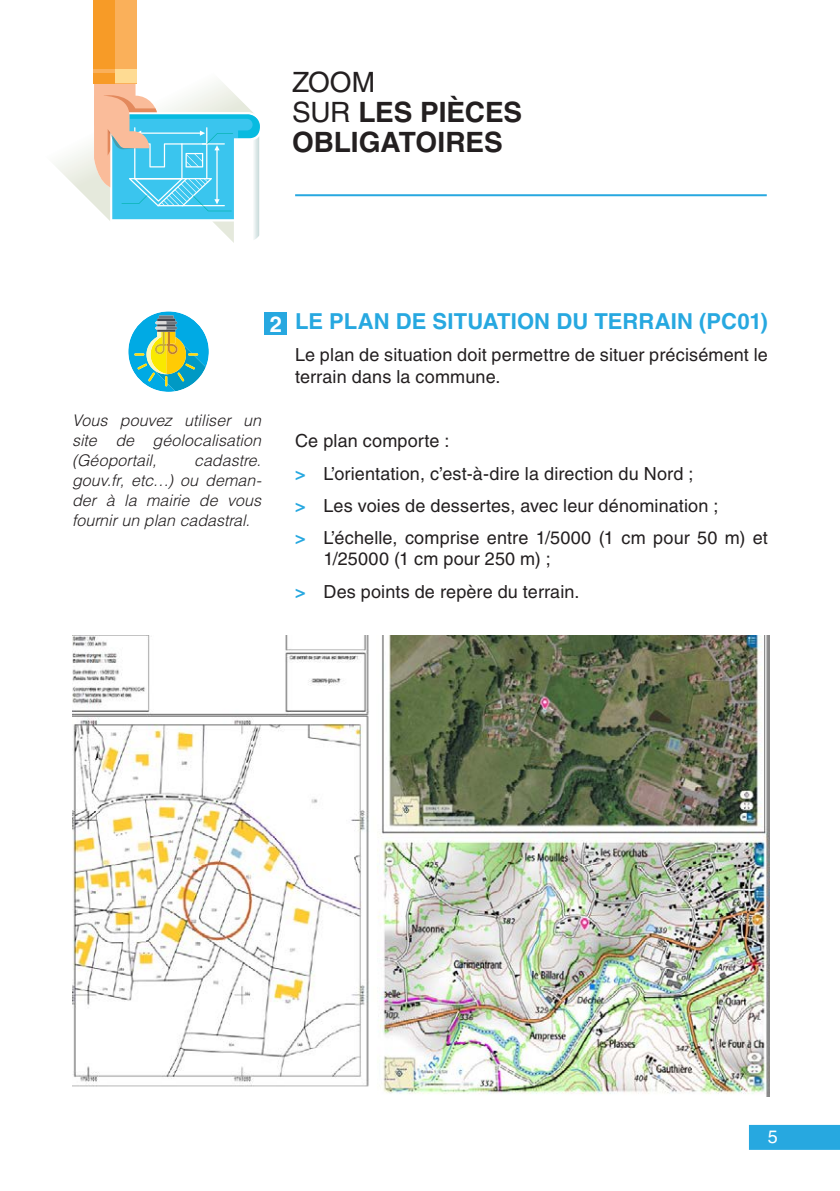
<style>
.page{position:relative;width:840px;height:1191px;background:#fff}
.page>*{position:absolute;margin:0;border:0;box-sizing:border-box;transform-origin:0 0}
.t1{font:700 28px/30px "Helvetica LT Std";letter-spacing:-.005em;color:#231f20}
.t2{font:700 22px "Helvetica LT Std";letter-spacing:.005em;color:#27a8e0}
.t3{font:700 22px "Helvetica LT Std";color:#fff}
.t4{font:18px/32.4px "Helvetica LT Std";letter-spacing:.01em;color:#231f20}
.t5{font:18px "Helvetica LT Std";color:#fff}
.t6{font:italic 300 16px/20px "Helvetica LT Std";letter-spacing:.005em;color:#231f20;text-align:justify}
.s1{font-weight:400}
.s2{font-weight:700;color:#27a8e0}
</style>
<div class="page">
<div style="left:748px;top:1125px;width:91px;height:24px;background:#27a8e0"></div>
<svg style="left:55px;top:83px;width:39px;height:122px"></svg>
<svg style="left:94px;top:82px;width:166px;height:161px"></svg>
<div style="left:93px;top:0;width:44px;height:83px;background:#fab05a"></div>
<div style="left:93px;top:70px;width:44px;height:13px;background:#fedb93"></div>
<div style="left:93px;top:0;width:22px;height:83px;background:#f79b27"></div>
<hr style="left:93px;top:70px;width:22px;height:3px;background:#fab05a">
<img style="left:72px;top:635px;width:697px;height:461px">
<div style="left:264px;top:312px;width:23px;height:23px;background:#27a8e0"></div>
<svg style="left:128px;top:311px;width:81px;height:81px"></svg>
<hr style="left:295px;top:194px;width:471px;height:2px;background:#27a8e0">
<h1 class="t1" style="left:292px;top:67px;width:231px"><span class="s1">ZOOM<br>SUR</span> LES PIÈCES<br>OBLIGATOIRES</h1>
<p class="t3" style="left:269px;top:310px;width:14px">2</p>
<p class="t6" style="left:72px;top:410px;width:190px">Vous pouvez utiliser un site de géolocalisation (Géoportail,</p>
<p class="t6" style="left:72px;top:450px;width:191px;text-indent:122px">cadastre. gouv.fr, etc…) ou deman&shy;der à la mairie de vous fournir un plan cadastral.</p>
<p class="t2" style="left:295px;top:308px;width:474px">LE PLAN DE SITUATION DU TERRAIN (PC01)</p>
<p class="t4" style="left:295px;top:345px;width:474px;line-height:21px">Le plan de situation doit permettre de situer précisément le terrain dans la commune.</p>
<p class="t4" style="left:295px;top:424px;width:474px">Ce plan comporte :<br><span class="s2">&gt;</span> L’orientation, c’est-à-dire la direction du Nord ;<br><span class="s2">&gt;</span> Les voies de dessertes, avec leur dénomination ;<br><span class="s2">&gt;</span> L’échelle, comprise entre 1/5000 (1 cm pour 50 m) et</p>
<p class="t4" style="left:295px;top:543px;width:286px;text-align:center">1/25000 (1 cm pour 250 m) ;<br><span class="s2">&gt;</span> Des points de repère du terrain.</p>
<p class="t5" style="left:767px;top:1126px;width:12px">5</p>
</div>
